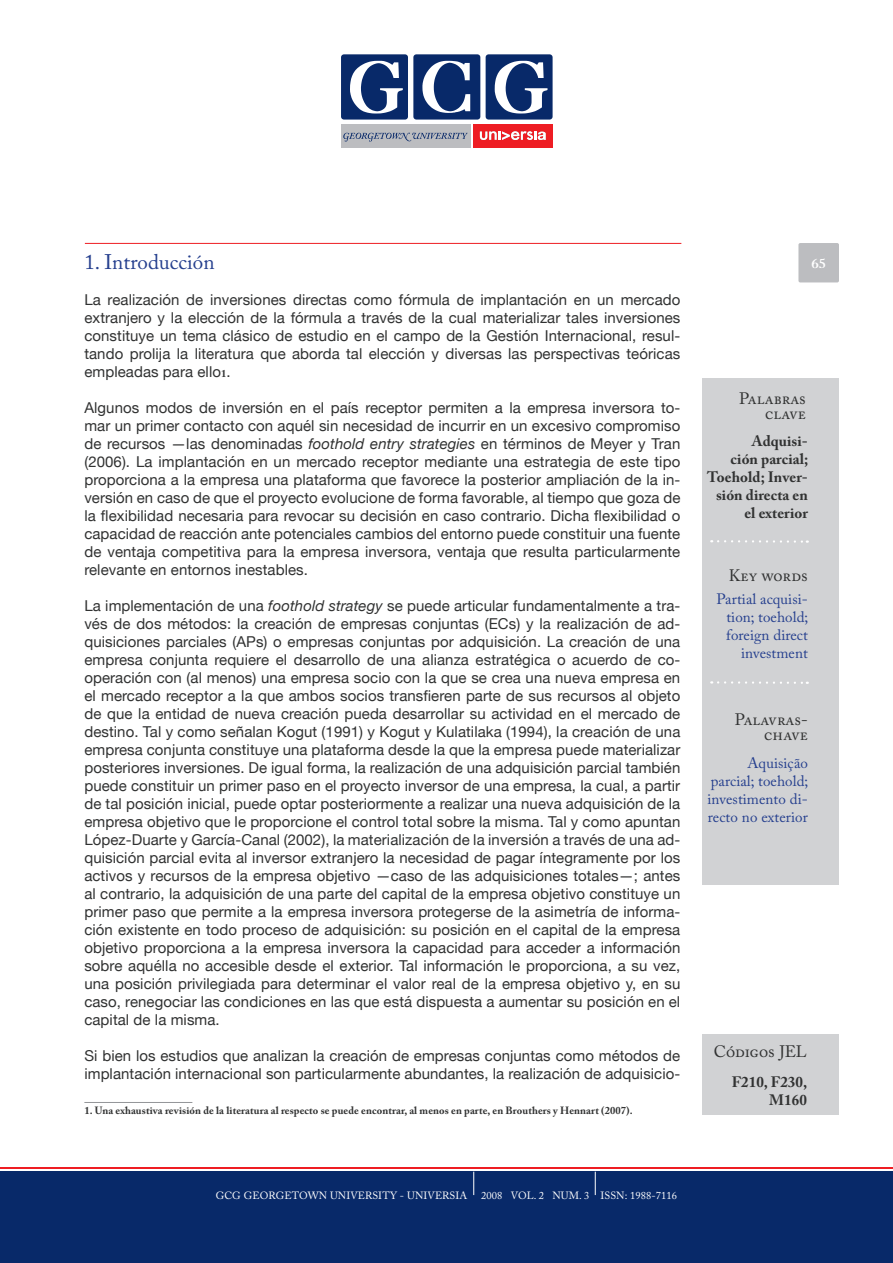
<style>
.page{position:relative;width:893px;height:1263px;background:#fff}
.page>*{position:absolute;margin:0;border:0;box-sizing:border-box;transform-origin:0 0}
.body{font:21px "Adobe Caslon Pro";color:#253f8e}
.body-2{font:16.5px/15px "Adobe Caslon Pro";color:#313232;text-align:right}
.body-3{font:15px/18px "Helvetica Neue";letter-spacing:.005em;color:#313232;text-align:justify}
.body-4{font:15px/18px "Adobe Caslon Pro";letter-spacing:.005em;color:#253f8e;text-align:right}
.body-5{font:700 15px/18px "Adobe Caslon Pro";letter-spacing:.005em;color:#313232;text-align:right}
.t1{font:300 15px "Caslon";color:#fff}
.body-6{font:700 10.5px "Adobe Caslon Pro";letter-spacing:.01em;color:#313232}
.t2{font:10.5px "Adobe Caslon Pro";letter-spacing:.01em;color:#fff}
.s1{font-family:"Adobe Caslon Pro";font-weight:700;font-size:10.5px}
.s2{font-style:italic}
</style>
<div class="page">
<div style="left:0;top:1172px;width:893px;height:91px;background:#082969"></div>
<hr style="left:0;top:1167px;width:893px;height:1px;background:#ee1d23">
<hr style="left:85px;top:243px;width:596px;height:1px;background:#ee1d23">
<div style="left:341px;top:54px;width:67px;height:66px;background:#082969;border-radius:3px"></div>
<div style="left:413px;top:54px;width:67px;height:66px;background:#082969;border-radius:3px"></div>
<div style="left:486px;top:54px;width:67px;height:66px;background:#082969;border-radius:3px"></div>
<div style="left:473px;top:124px;width:80px;height:24px;background:#ee1d23"></div>
<svg style="left:480px;top:131px;width:66px;height:9px"></svg>
<div style="left:341px;top:124px;width:130px;height:24px;background:#bcbdc0"></div>
<svg style="left:343px;top:133px;width:125px;height:9px"></svg>
<svg style="left:350px;top:61px;width:53px;height:53px"></svg>
<svg style="left:422px;top:61px;width:48px;height:52px"></svg>
<svg style="left:495px;top:61px;width:52px;height:53px"></svg>
<div style="left:798px;top:243px;width:41px;height:39px;background:#bcbdc0;border-radius:2px"></div>
<div style="left:702px;top:378px;width:137px;height:507px;background:#d1d2d4"></div>
<svg style="left:718px;top:540px;width:90px;height:3px"></svg>
<svg style="left:718px;top:681px;width:90px;height:3px"></svg>
<hr style="left:84px;top:1102px;width:108px;height:1px;background:#939598">
<div style="left:702px;top:1034px;width:137px;height:81px;background:#d1d2d4"></div>
<svg style="left:473px;top:1172px;width:1px;height:23px"></svg>
<svg style="left:595px;top:1172px;width:1px;height:23px"></svg>
<p class="body" style="left:84px;top:250px;width:132px">1. Introducción</p>
<p class="body-3" style="left:84px;top:291px;width:598px">La realización de inversiones directas como fórmula de implantación en un mercado extranjero y la elección de la fórmula a través de la cual materializar tales inversiones constituye un tema clásico de estudio en el campo de la Gestión Internacional, resul&shy;tando prolija la literatura que aborda tal elección y diversas las perspectivas teóricas empleadas para ello<span class="s1">1</span>.</p>
<p class="body-3" style="left:84px;top:399px;width:597px">Algunos modos de inversión en el país receptor permiten a la empresa inversora to&shy;mar un primer contacto con aquél sin necesidad de incurrir en un excesivo compromiso de recursos —las denominadas <span class="s2">foothold entry strategies</span> en términos de Meyer y Tran (2006). La implantación en un mercado receptor mediante una estrategia de este tipo proporciona a la empresa una plataforma que favorece la posterior ampliación de la in&shy;versión en caso de que el proyecto evolucione de forma favorable, al tiempo que goza de la flexibilidad necesaria para revocar su decisión en caso contrario. Dicha flexibilidad o capacidad de reacción ante potenciales cambios del entorno puede constituir una fuente de ventaja competitiva para la empresa inversora, ventaja que resulta particularmente relevante en entornos inestables.</p>
<p class="body-3" style="left:84px;top:597px;width:597px">La implementación de una <span class="s2">foothold strategy</span> se puede articular fundamentalmente a tra&shy;vés de dos métodos: la creación de empresas conjuntas (ECs) y la realización de ad&shy;quisiciones parciales (APs) o empresas conjuntas por adquisición. La creación de una empresa conjunta requiere el desarrollo de una alianza estratégica o acuerdo de co&shy;operación con (al menos) una empresa socio con la que se crea una nueva empresa en el mercado receptor a la que ambos socios transfieren parte de sus recursos al objeto de que la entidad de nueva creación pueda desarrollar su actividad en el mercado de destino. Tal y como señalan Kogut (1991) y Kogut y Kulatilaka (1994), la creación de una empresa conjunta constituye una plataforma desde la que la empresa puede materializar posteriores inversiones. De igual forma, la realización de una adquisición parcial también puede constituir un primer paso en el proyecto inversor de una empresa, la cual, a partir de tal posición inicial, puede optar posteriormente a realizar una nueva adquisición de la empresa objetivo que le proporcione el control total sobre la misma. Tal y como apuntan López-Duarte y García-Canal (2002), la materialización de la inversión a través de una ad&shy;quisición parcial evita al inversor extranjero la necesidad de pagar íntegramente por los activos y recursos de la empresa objetivo —caso de las adquisiciones totales—; antes al contrario, la adquisición de una parte del capital de la empresa objetivo constituye un primer paso que permite a la empresa inversora protegerse de la asimetría de informa&shy;ción existente en todo proceso de adquisición: su posición en el capital de la empresa objetivo proporciona a la empresa inversora la capacidad para acceder a información sobre aquélla no accesible desde el exterior. Tal información le proporciona, a su vez, una posición privilegiada para determinar el valor real de la empresa objetivo y, en su caso, renegociar las condiciones en las que está dispuesta a aumentar su posición en el capital de la misma.</p>
<p class="body-3" style="left:84px;top:1047px;width:597px">Si bien los estudios que analizan la creación de empresas conjuntas como métodos de implantación internacional son particularmente abundantes, la realización de adquisicio-</p>
<p class="body-6" style="left:84px;top:1105px;width:550px">1. Una exhaustiva revisión de la literatura al respecto se puede encontrar, al menos en parte, en Brouthers y Hennart (2007).</p>
<p class="t1" style="left:811px;top:257px;width:16px">65</p>
<p class="body-2" style="left:739px;top:391px;width:68px">Palabras clave</p>
<p class="body-5" style="left:707px;top:432px;width:103px">Adquisi-<br>ción parcial;<br>Toehold; Inver&shy;sión directa en el exterior</p>
<p class="body-2" style="left:729px;top:568px;width:81px">Key words</p>
<p class="body-4" style="left:716px;top:590px;width:93px">Partial acquisi&shy;tion; toehold; foreign direct investment</p>
<p class="body-2" style="left:735px;top:712px;width:74px">Palavras&shy;chave</p>
<p class="body-4" style="left:708px;top:753px;width:102px;text-align:justify;text-indent:40px">Aquisição parcial; toehold; investimento di&shy;recto no exterior</p>
<p class="body-2" style="left:714px;top:1044px;width:95px">Códigos JEL</p>
<p class="body-5" style="left:732px;top:1073px;width:77px">F210, F230,<br>M160</p>
<p class="t2" style="left:216px;top:1189px;width:253px">GCG GEORGETOWN UNIVERSITY - UNIVERSIA</p>
<p class="t2" style="left:481px;top:1189px;width:197px">2008 VOL. 2 NUM. 3 ISSN: 1988-7116</p>
</div>
